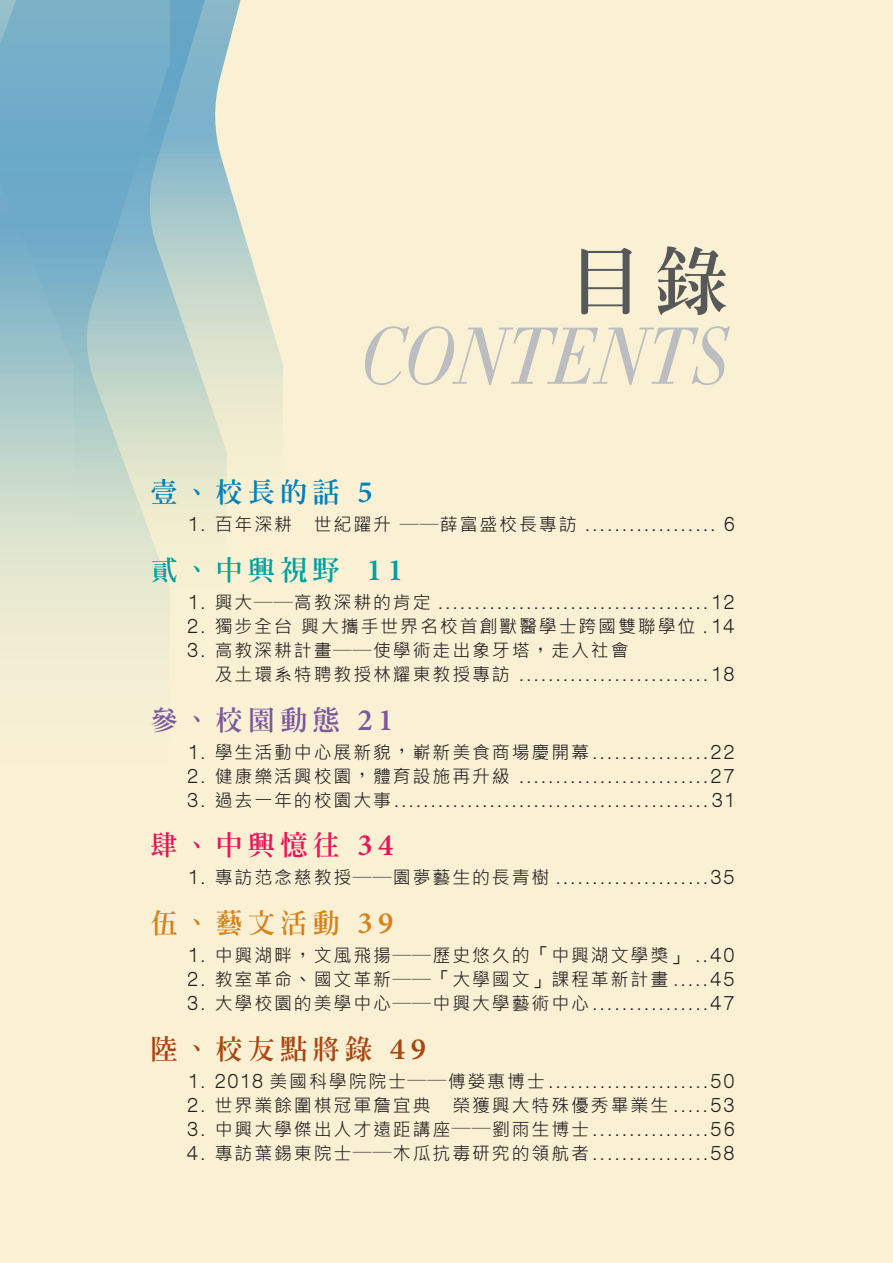
<style>
.page{position:relative;width:893px;height:1263px;background:#fff}
.page>*{position:absolute;margin:0;border:0;box-sizing:border-box;transform-origin:0 0}
.t1{font:79.2px "Didot HTF L06 Light Ital";color:#bcbdc0;scale:.91 1}
.t2{font:800 72px "AR Ming B5";color:#57585a}
.t3{font:800 27px "AR Ming B5";letter-spacing:.2em;color:#ab4612}
.t4{font:800 27px "AR Ming B5";color:#00a0a2}
.t5{font:800 27px "AR Ming B5";color:#7b599c}
.t6{font:800 27px "AR Ming B5";color:#ed1158}
.t7{font:800 27px "AR Ming B5";color:#d78118}
.t8{font:800 27px "AR Ming B5";color:#007fbc}
.t9{font:500 18px "AR Gothic 1";letter-spacing:.1em;color:#231f20}
.t10{font:18px "Microsoft Jheng Hei";letter-spacing:.1em;color:#231f20}
.s1{font-family:"DF Li Song W7 WIN BF";font-weight:400}
.s2{font-family:"Minion Pro";font-weight:600;font-size:31.05px}
.s3{font-family:"Microsoft Jheng Hei";font-weight:400}
.s4{font-family:"DF Hei Std W5";font-weight:400;font-size:18.9px}
.s5{font-family:"AR Gothic 1";font-weight:500}
.s6{font-family:"DF Hei Std W5";font-size:18.9px}
</style>
<div class="page">
<div style="left:0;top:0;width:892px;height:1263px;background:#faf1d5"></div>
<svg style="left:227px;top:0;width:56px;height:427px"></svg>
<svg style="left:170px;top:0;width:57px;height:520px;background:#b3cdcb"></svg>
<svg style="left:0;top:0;width:170px;height:642px;background:#a2c5ca"></svg>
<h2 class="t2" style="left:570px;top:245px;width:160px">目錄</h2>
<h1 class="t1" style="left:361px;top:306px;width:405px">CONTENTS</h1>
<h3 class="t8" style="left:151px;top:479px;width:223px">壹<span class="s1">、</span>校長的話 <span class="s2">5</span></h3>
<p class="t9" style="left:188px;top:517px;width:547px">1. <span class="s3">百年深耕　世紀躍升</span> <span class="s4">──</span><span class="s3">薛富盛校長專訪</span> .................. 6</p>
<h3 class="t4" style="left:151px;top:556px;width:254px">貳<span class="s1">、</span>中興視野 <span class="s2">11</span></h3>
<p class="t9" style="left:188px;top:594px;width:547px">1. <span class="s3">興大</span><span class="s4">──</span><span class="s3">高教深耕的肯定</span> .....................................12</p>
<p class="t10" style="left:187px;top:615px;width:549px"><span class="s5">2.</span> 獨步全台興大攜手世界名校首創獸醫學士跨國雙聯學位 <span class="s5">.14</span></p>
<p class="t10" style="left:187px;top:639px;width:443px"><span class="s5">3.</span> 高教深耕計畫<span class="s6">──</span>使學術走出象牙塔<span class="s6">，</span>走入社會</p>
<p class="t9" style="left:215px;top:666px;width:521px"><span class="s3">及土環系特聘教授林耀東教授專訪</span> ..........................18</p>
<h3 class="t5" style="left:151px;top:706px;width:244px">參<span class="s1">、</span>校園動態 <span class="s2">21</span></h3>
<p class="t9" style="left:188px;top:744px;width:547px">1. <span class="s3">學生活動中心展新貌</span><span class="s4">，</span><span class="s3">嶄新美食商場慶開幕</span> ................22</p>
<p class="t9" style="left:187px;top:768px;width:549px">2. <span class="s3">健康樂活興校園</span><span class="s4">，</span><span class="s3">體育設施再升級</span> ..........................27</p>
<p class="t9" style="left:187px;top:792px;width:549px">3. <span class="s3">過去一年的校園大事</span> ...........................................31</p>
<h3 class="t6" style="left:151px;top:832px;width:244px">肆<span class="s1">、</span>中興憶往 <span class="s2">34</span></h3>
<p class="t9" style="left:188px;top:870px;width:547px">1. <span class="s3">專訪范念慈教授</span><span class="s4">──</span><span class="s3">園夢藝生的長青樹</span> .....................35</p>
<h3 class="t7" style="left:151px;top:909px;width:244px">伍<span class="s1">、</span>藝文活動 <span class="s2">39</span></h3>
<p class="t10" style="left:188px;top:944px;width:547px"><span class="s5">1.</span> 中興湖畔<span class="s6">，</span>文風飛揚<span class="s6">──</span>歷史悠久的<span class="s6">「</span>中興湖文學獎<span class="s6">」</span> <span class="s5">..40</span></p>
<p class="t10" style="left:187px;top:968px;width:549px"><span class="s5">2.</span> 教室革命<span class="s6">、</span>國文革新<span class="s6">──「</span>大學國文<span class="s6">」</span>課程革新計畫 <span class="s5">.....45</span></p>
<p class="t9" style="left:187px;top:995px;width:549px">3. <span class="s3">大學校園的美學中心</span><span class="s4">──</span><span class="s3">中興大學藝術中心</span> ................47</p>
<h3 class="t3" style="left:151px;top:1035px;width:277px">陸<span class="s1">、</span>校友點將錄 <span class="s2">49</span></h3>
<p class="t9" style="left:188px;top:1073px;width:547px">1. 2018 <span class="s3">美國科學院院士</span><span class="s4">──</span><span class="s3">傅嫈惠博士</span> ......................50</p>
<p class="t10" style="left:187px;top:1094px;width:549px"><span class="s5">2.</span> 世界業餘圍棋冠軍詹宜典　榮獲興大特殊優秀畢業生 <span class="s5">.....53</span></p>
<p class="t9" style="left:187px;top:1121px;width:549px">3. <span class="s3">中興大學傑出人才遠距講座</span><span class="s4">──</span><span class="s3">劉雨生博士</span> ................56</p>
<p class="t9" style="left:187px;top:1145px;width:549px">4. <span class="s3">專訪葉錫東院士</span><span class="s4">──</span><span class="s3">木瓜抗毒研究的領航者</span> ................58</p>
</div>
